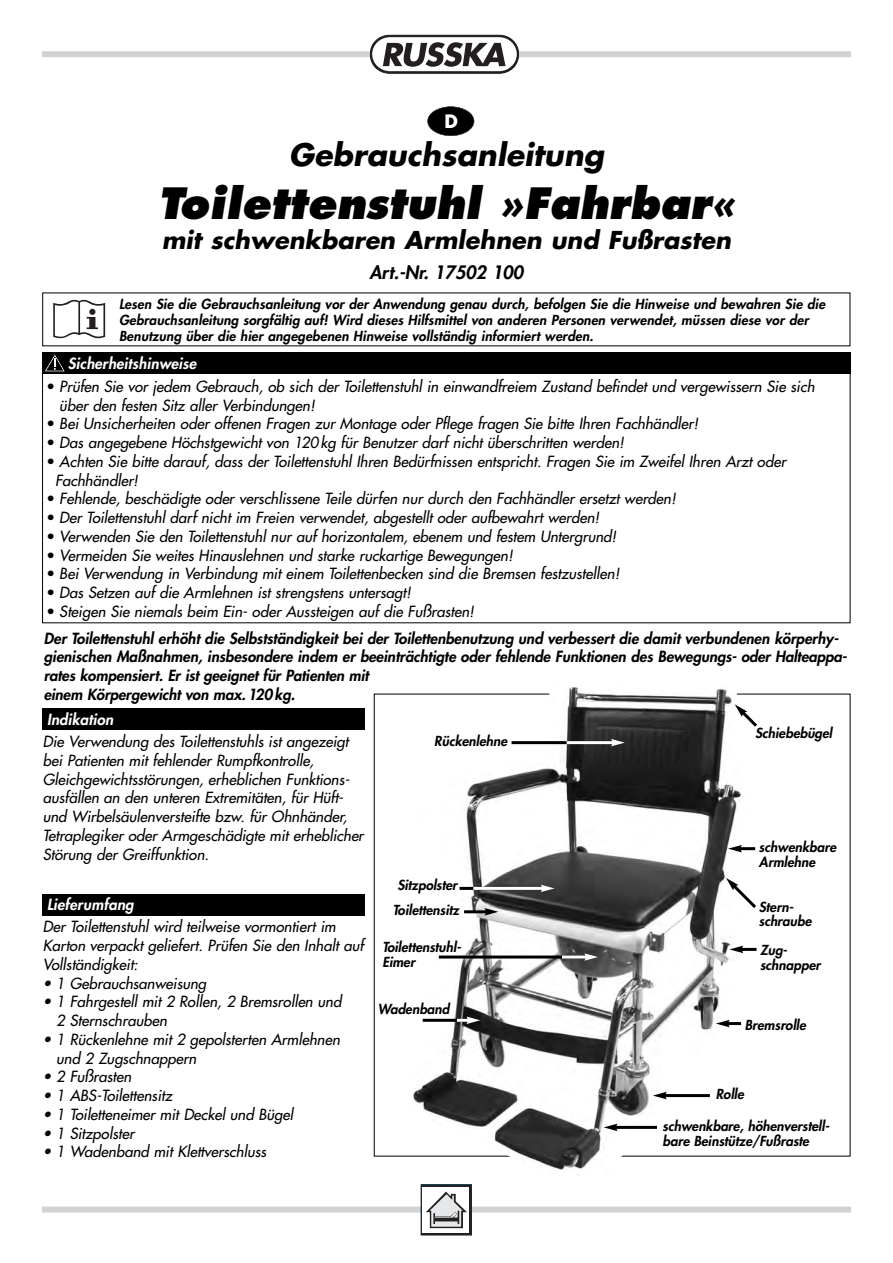
<style>
.page{position:relative;width:893px;height:1263px;background:#fff}
.page>*{position:absolute;margin:0;border:0;box-sizing:border-box;transform-origin:0 0}
.t1{font:italic 800 42px "Futura";color:#000}
.t2{font:italic 700 30px "Futura";color:#000}
.t3{font:italic 700 24px "Futura";color:#000}
.t4{font:italic 800 18px "Futura";color:#000}
.t5{font:700 18px "Futura";color:#fff}
.t6{font:italic 15px/18.8px "Futura";color:#000}
.t7{font:italic 800 15px/18.8px "Futura";color:#000}
.t8{font:italic 800 15px "Futura";letter-spacing:.01em;color:#fff}
.t9{font:italic 800 13.5px/15px "Futura";letter-spacing:.01em;color:#000}
.s1{font-weight:800;font-style:normal}
</style>
<div class="page">
<div style="left:370px;top:35px;width:149px;height:39px;border:1px solid #231f20;border-radius:19px"></div>
<svg style="left:42px;top:35px;width:808px;height:38px"></svg>
<div style="left:42px;top:1207px;width:808px;height:6px;background:#d1d2d4"></div>
<div style="left:421px;top:1184px;width:51px;height:51px;border:1px solid #231f20"></div>
<svg style="left:421px;top:1185px;width:50px;height:50px"></svg>
<div style="left:43px;top:709px;width:322px;height:21px;background:#000"></div>
<div style="left:42px;top:353px;width:808px;height:21px;background:#000"></div>
<svg style="left:53px;top:300px;width:52px;height:38px"></svg>
<img style="left:411px;top:687px;width:335px;height:483px">
<hr style="left:511px;top:741px;width:103px;height:3px;background:#000">
<hr style="left:567px;top:741px;width:47px;height:3px;background:#fff">
<svg style="left:611px;top:739px;width:14px;height:7px"></svg>
<hr style="left:459px;top:887px;width:84px;height:3px;background:#000">
<hr style="left:473px;top:887px;width:70px;height:3px;background:#fff">
<svg style="left:541px;top:885px;width:14px;height:7px"></svg>
<hr style="left:464px;top:910px;width:23px;height:3px;background:#000">
<svg style="left:484px;top:908px;width:14px;height:8px"></svg>
<hr style="left:439px;top:956px;width:148px;height:3px;background:#000">
<hr style="left:562px;top:956px;width:25px;height:3px;background:#fff">
<svg style="left:584px;top:953px;width:14px;height:8px"></svg>
<hr style="left:423px;top:1019px;width:46px;height:3px;background:#000">
<svg style="left:457px;top:1017px;width:23px;height:7px"></svg>
<svg style="left:735px;top:704px;width:22px;height:26px"></svg>
<hr style="left:739px;top:847px;width:16px;height:3px;background:#000">
<svg style="left:728px;top:845px;width:14px;height:7px"></svg>
<svg style="left:726px;top:878px;width:30px;height:33px"></svg>
<hr style="left:740px;top:948px;width:16px;height:3px;background:#000">
<svg style="left:729px;top:946px;width:14px;height:7px"></svg>
<hr style="left:727px;top:1022px;width:14px;height:3px;background:#000">
<svg style="left:716px;top:1020px;width:14px;height:7px"></svg>
<hr style="left:615px;top:1126px;width:42px;height:3px;background:#000">
<svg style="left:604px;top:1124px;width:13px;height:7px"></svg>
<hr style="left:664px;top:1094px;width:46px;height:3px;background:#000">
<svg style="left:653px;top:1092px;width:14px;height:7px"></svg>
<div style="left:43px;top:895px;width:322px;height:21px;background:#000"></div>
<div style="left:428px;top:107px;width:46px;height:29px;background:#000;border-radius:50%"></div>
<div style="left:427px;top:106px;width:47px;height:30px;border:1px solid #000;border-radius:50%"></div>
<svg style="left:45px;top:355px;width:20px;height:16px"></svg>
<p class="t5" style="left:444px;top:113px;width:15px">D</p>
<h2 class="t2" style="left:289px;top:141px;width:316px">Gebrauchsanleitung</h2>
<h1 class="t1" style="left:158px;top:184px;width:578px">Toilettenstuhl »Fahrbar«</h1>
<h3 class="t3" style="left:162px;top:229px;width:571px">mit schwenkbaren Armlehnen und Fußrasten</h3>
<p class="t4" style="left:369px;top:263px;width:155px">Art.-Nr. 17502 100</p>
<p class="t9" style="left:119px;top:297px;width:708px;line-height:15.8px">Lesen Sie die Gebrauchsanleitung vor der Anwendung genau durch, befolgen Sie die Hinweise und bewahren Sie die<br>Gebrauchsanleitung sorgfältig auf! Wird dieses Hilfsmittel von anderen Personen verwendet, müssen diese vor der<br>Benutzung über die hier angegebenen Hinweise vollständig informiert werden.</p>
<p class="t8" style="left:68px;top:356px;width:130px">Sicherheitshinweise</p>
<p class="t6" style="left:59px;top:378px;width:757px;text-indent:-13px"><span class="s1">•</span> Prüfen Sie vor jedem Gebrauch, ob sich der Toilettenstuhl in einwandfreiem Zustand befindet und vergewissern Sie sich über den festen Sitz aller Verbindungen!</p>
<p class="t6" style="left:47px;top:415px;width:653px"><span class="s1">•</span> Bei Unsicherheiten oder offenen Fragen zur Montage oder Pflege fragen Sie bitte Ihren Fachhändler!</p>
<p class="t6" style="left:47px;top:434px;width:579px"><span class="s1">•</span> Das angegebene Höchstgewicht von 120 kg für Benutzer darf nicht überschritten werden!</p>
<p class="t6" style="left:55px;top:453px;width:732px;text-indent:-9px"><span class="s1">•</span> Achten Sie bitte darauf, dass der Toilettenstuhl Ihren Bedürfnissen entspricht. Fragen Sie im Zweifel Ihren Arzt oder<br>Fachhändler!</p>
<p class="t6" style="left:47px;top:490px;width:631px"><span class="s1">•</span> Fehlende, beschädigte oder verschlissene Teile dürfen nur durch den Fachhändler ersetzt werden!</p>
<p class="t6" style="left:47px;top:509px;width:554px"><span class="s1">•</span> Der Toilettenstuhl darf nicht im Freien verwendet, abgestellt oder aufbewahrt werden!</p>
<p class="t6" style="left:47px;top:528px;width:571px"><span class="s1">•</span> Verwenden Sie den Toilettenstuhl nur auf horizontalem, ebenem und festem Untergrund!</p>
<p class="t6" style="left:47px;top:547px;width:468px"><span class="s1">•</span> Vermeiden Sie weites Hinauslehnen und starke ruckartige Bewegungen!</p>
<p class="t6" style="left:47px;top:565px;width:574px"><span class="s1">•</span> Bei Verwendung in Verbindung mit einem Toilettenbecken sind die Bremsen festzustellen!</p>
<p class="t6" style="left:47px;top:584px;width:366px"><span class="s1">•</span> Das Setzen auf die Armlehnen ist strengstens untersagt!</p>
<p class="t6" style="left:47px;top:603px;width:429px"><span class="s1">•</span> Steigen Sie niemals beim Ein- oder Aussteigen auf die Fußrasten!</p>
<p class="t7" style="left:44px;top:630px;width:805px">Der Toilettenstuhl erhöht die Selbstständigkeit bei der Toilettenbenutzung und verbessert die damit verbundenen körperhy&shy;gienischen Maßnahmen, insbesondere indem er beeinträchtigte oder fehlende Funktionen des Bewegungs- oder Halteappa&shy;rates kompensiert. Er ist geeignet für Patienten mit<br>einem Körpergewicht von max.120kg.</p>
<p class="t8" style="left:47px;top:712px;width:68px">Indikation</p>
<p class="t6" style="left:43px;top:733px;width:322px">Die Verwendung des Toilettenstuhls ist angezeigt bei Patienten mit fehlender Rumpfkontrolle, Gleichgewichtsstörungen, erheblichen Funktions&shy;ausfällen an den unteren Extremitäten, für Hüft&shy;und Wirbelsäulenversteifte bzw. für Ohnhänder, Tetraplegiker oder Armgeschädigte mit erheblicher Störung der Greiffunktion.</p>
<p class="t8" style="left:47px;top:898px;width:88px">Lieferumfang</p>
<p class="t6" style="left:43px;top:919px;width:322px">Der Toilettenstuhl wird teilweise vormontiert im<br>Karton verpackt geliefert. Prüfen Sie den Inhalt auf<br>Vollständigkeit:</p>
<p class="t6" style="left:43px;top:975px;width:165px">• 1 Gebrauchsanweisung</p>
<p class="t6" style="left:56px;top:994px;width:287px;text-indent:-14px">• 1 Fahrgestell mit 2 Rollen, 2 Bremsrollen und<br>2 Sternschrauben</p>
<p class="t6" style="left:56px;top:1031px;width:285px;text-indent:-14px">• 1 Rückenlehne mit 2 gepolsterten Armlehnen und 2 Zugschnappern</p>
<p class="t6" style="left:43px;top:1069px;width:90px">• 2 Fußrasten</p>
<p class="t6" style="left:43px;top:1087px;width:131px">• 1 ABS-Toilettensitz</p>
<p class="t6" style="left:43px;top:1106px;width:252px">• 1 Toiletteneimer mit Deckel und Bügel</p>
<p class="t6" style="left:43px;top:1125px;width:93px">• 1 Sitzpolster</p>
<p class="t6" style="left:43px;top:1144px;width:225px">• 1 Wadenband mit Klettverschluss</p>
<p class="t9" style="left:434px;top:735px;width:74px">Rückenlehne</p>
<p class="t9" style="left:393px;top:874px;width:68px;line-height:24.8px;text-align:center">Sitzpolster<br>Toilettensitz</p>
<p class="t9" style="left:382px;top:940px;width:80px">Toilettenstuhl-<br>Eimer</p>
<p class="t9" style="left:378px;top:1002px;width:73px">Wadenband</p>
<p class="t9" style="left:755px;top:726px;width:79px">Schiebebügel</p>
<p class="t9" style="left:759px;top:841px;width:79px">schwenkbare<br>Armlehne</p>
<p class="t9" style="left:759px;top:901px;width:54px;line-height:13.5px">Stern&shy;schraube</p>
<p class="t9" style="left:760px;top:944px;width:62px">Zug&shy;schnapper</p>
<p class="t9" style="left:745px;top:1019px;width:63px">Bremsrolle</p>
<p class="t9" style="left:716px;top:1088px;width:30px">Rolle</p>
<p class="t9" style="left:662px;top:1120px;width:168px">schwenkbare, höhenverstell&shy;bare Beinstütze/Fußraste</p>
</div>
